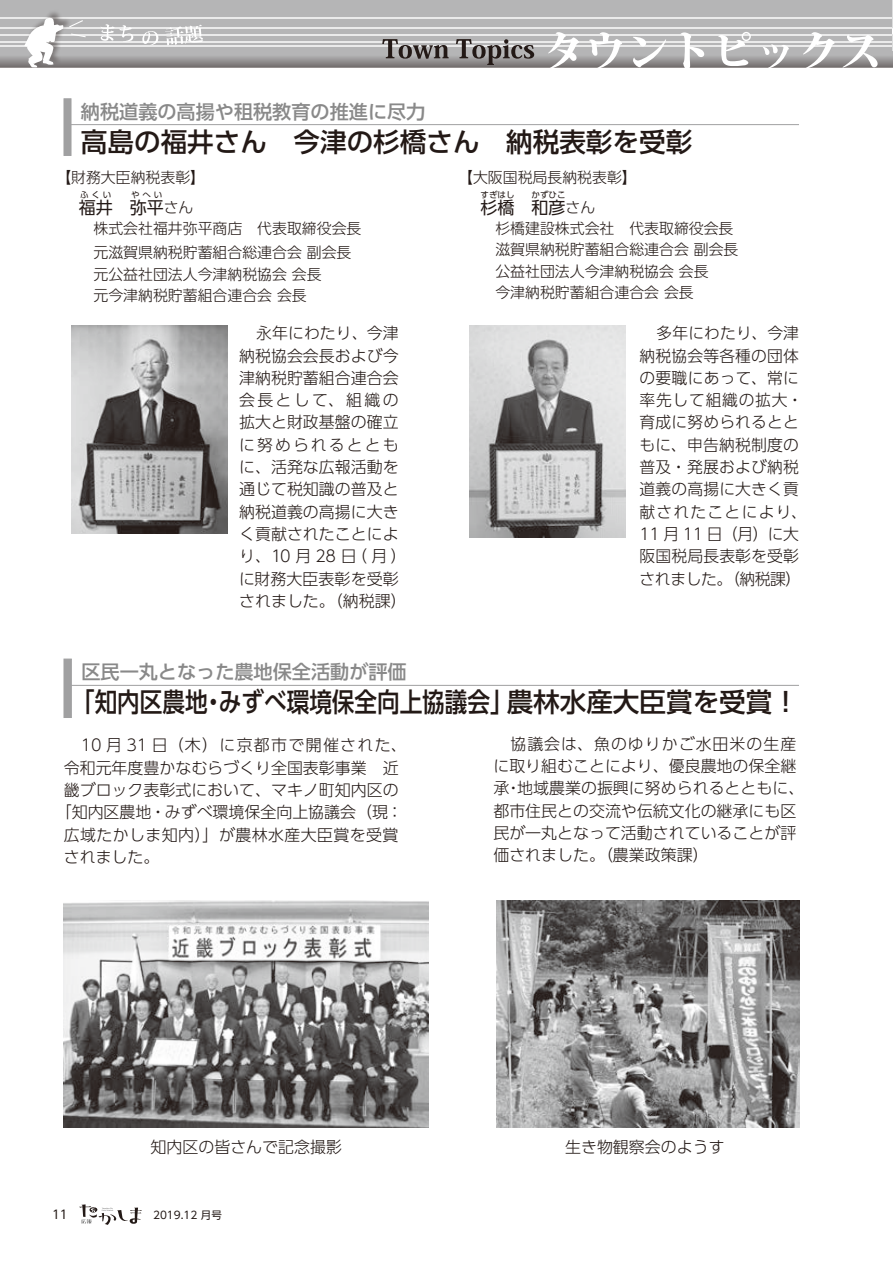
<style>
.page{position:relative;width:893px;height:1263px;background:#fff}
.page>*{position:absolute;margin:0;border:0;box-sizing:border-box;transform-origin:0 0}
.t1{font:500 26.55px "UD Shin Go Pro";color:#231916}
.t2{font:500 19.2px "UD Shin Go Pro";color:#898989}
.t3{font:16.95px "UD Shin Go Pro";color:#231916}
.t4{font:300 15.9px/22.4px "UD Shin Go Pro";color:#231916;text-align:center}
.t5{font:300 15.9px "UD Shin Go Pro";letter-spacing:.025em;color:#231916}
.t6{font:300 15.9px "UD Shin Go Pro";letter-spacing:.08em;color:#231916}
.t7{font:300 14.85px/21.3px "UD Shin Go Pro";color:#231916}
.t8{font:12px "UD Shin Go Pro";color:#231916}
.t9{font:10.5px "UD Shin Go Pro";color:#231916}
.t10{font:8.55px "UD Shin Go Pro";color:#231916}
.s1{font-weight:400;font-size:16.95px}
</style>
<div class="page">
<img style="left:64px;top:900px;width:365px;height:228px">
<img style="left:496px;top:900px;width:303px;height:228px">
<img style="left:71px;top:325px;width:156px;height:208px">
<img style="left:470px;top:325px;width:155px;height:213px">
<div style="left:64px;top:99px;width:7px;height:57px;background:#a0a0a1"></div>
<hr style="left:67px;top:124px;width:732px;height:1px;background:#a0a0a1">
<div style="left:64px;top:659px;width:8px;height:59px;background:#a0a0a1"></div>
<hr style="left:68px;top:685px;width:731px;height:1px;background:#a0a0a1">
<svg style="left:79px;top:1204px;width:63px;height:21px"></svg>
<div style="left:0;top:0;width:892px;height:67px;background:#b5b5b6"></div>
<hr style="left:0;top:17px;width:892px;height:1px;background:#eaeaea">
<hr style="left:0;top:27px;width:892px;height:1px;background:#eaeaea">
<hr style="left:0;top:35px;width:892px;height:1px;background:#eaeaea">
<hr style="left:0;top:41px;width:892px;height:1px;background:#eaeaea">
<hr style="left:0;top:46px;width:892px;height:1px;background:#eaeaea">
<svg style="left:0;top:55px;width:892px;height:12px"></svg>
<svg style="left:101px;top:24px;width:32px;height:18px"></svg>
<svg style="left:142px;top:25px;width:61px;height:20px"></svg>
<div style="left:24px;top:9px;width:48px;height:59px;background:#231916;opacity:.4"></div>
<svg style="left:24px;top:17px;width:39px;height:51px"></svg>
<svg style="left:69px;top:20px;width:14px;height:7px"></svg>
<svg style="left:71px;top:34px;width:15px;height:3px"></svg>
<svg style="left:382px;top:39px;width:152px;height:26px"></svg>
<svg style="left:548px;top:32px;width:330px;height:36px"></svg>
<hr style="left:892px;top:0;width:1px;height:50px;background:#dcdddd">
<p class="t2" style="left:81px;top:96px;width:346px">納税道義の高揚や租税教育の推進に尽力</p>
<h1 class="t1" style="left:81px;top:120px;width:613px">高島の福井さん　今津の杉橋さん　納税表彰を受彰</h1>
<p class="t7" style="left:56px;top:167px;width:150px">【財務大臣納税表彰】</p>
<p class="t3" style="left:79px;top:194px;width:70px">福井 弥</p>
<p class="t7" style="left:458px;top:167px;width:180px">【大阪国税局長納税表彰】</p>
<p class="t3" style="left:480px;top:194px;width:70px">杉橋 和</p>
<p class="t10" style="left:480px;top:188px;width:36px">すぎはし</p>
<p class="t10" style="left:531px;top:188px;width:36px">かずひこ</p>
<p class="t7" style="left:466px;top:196px;width:269px;text-indent:83px"><span class="s1">彦</span>さん<br>　　杉橋建設株式会社　代表取締役会長</p>
<p class="t10" style="left:80px;top:188px;width:33px">ふくい</p>
<p class="t10" style="left:131px;top:188px;width:33px">やへい</p>
<p class="t7" style="left:64px;top:196px;width:299px;text-indent:83px"><span class="s1">平</span>さん<br>　　株式会社福井弥平商店　代表取締役会長</p>
<p class="t7" style="left:94px;top:242px;width:259px">元滋賀県納税貯蓄組合総連合会 副会長元公益社団法人今津納税協会 会長<br>元今津納税貯蓄組合連合会 会長</p>
<p class="t7" style="left:495px;top:239px;width:245px">滋賀県納税貯蓄組合総連合会 副会長公益社団法人今津納税協会 会長<br>今津納税貯蓄組合連合会 会長</p>
<p class="t4" style="left:239px;top:321px;width:169px">永年にわたり、今津<br>納税協会会長および今津納税貯蓄組合連合会会長として、組織の拡大と財政基盤の確立に努められるとともに、活発な広報活動を通じて税知識の普及と納税道義の高揚に大きく貢献されたことにより、10 月 28 日（月）に財務大臣表彰を受彰されました。（納税課）</p>
<p class="t4" style="left:640px;top:321px;width:169px">多年にわたり、今津<br>納税協会等各種の団体の要職にあって、常に率先して組織の拡大・育成に努められるとともに、申告納税制度の普及・発展および納税道義の高揚に大きく貢献されたことにより、<br>11 月 11 日（月）に大阪国税局長表彰を受彰されました。（納税課）</p>
<p class="t2" style="left:81px;top:656px;width:327px">区民一丸となった農地保全活動が評価</p>
<h1 class="t1" style="left:68px;top:680px;width:732px">「知内区農地・みずべ環境保全向上協議会」農林水産大臣賞を受賞！</h1>
<p class="t6" style="left:81px;top:732px;width:327px">10 月 31 日（木）に京都市で開催された、</p>
<p class="t4" style="left:64px;top:756px;width:336px">令和元年度豊かなむらづくり全国表彰事業　近</p>
<p class="t4" style="left:64px;top:778px;width:336px">畿ブロック表彰式において、マキノ町知内区の</p>
<p class="t4" style="left:56px;top:800px;width:348px">「知内区農地・みずべ環境保全向上協議会（現：</p>
<p class="t5" style="left:64px;top:822px;width:336px">広域たかしま知内）」が農林水産大臣賞を受賞</p>
<p class="t4" style="left:64px;top:845px;width:97px">されました。</p>
<p class="t4" style="left:493px;top:732px;width:312px;text-align:left;text-indent:17px">協議会は、魚のゆりかご水田米の生産に取り組むことにより、優良農地の保全継承・地域農業の振興に努められるとともに、都市住民との交流や伝統文化の継承にも区民が一丸となって活動されていることが評価されました。（農業政策課）</p>
<p class="t4" style="left:151px;top:1135px;width:193px">知内区の皆さんで記念撮影</p>
<p class="t4" style="left:565px;top:1135px;width:161px">生き物観察会のようす</p>
<p class="t8" style="left:52px;top:1204px;width:17px">11</p>
<p class="t9" style="left:153px;top:1206px;width:70px">2019.12 月号</p>
</div>
